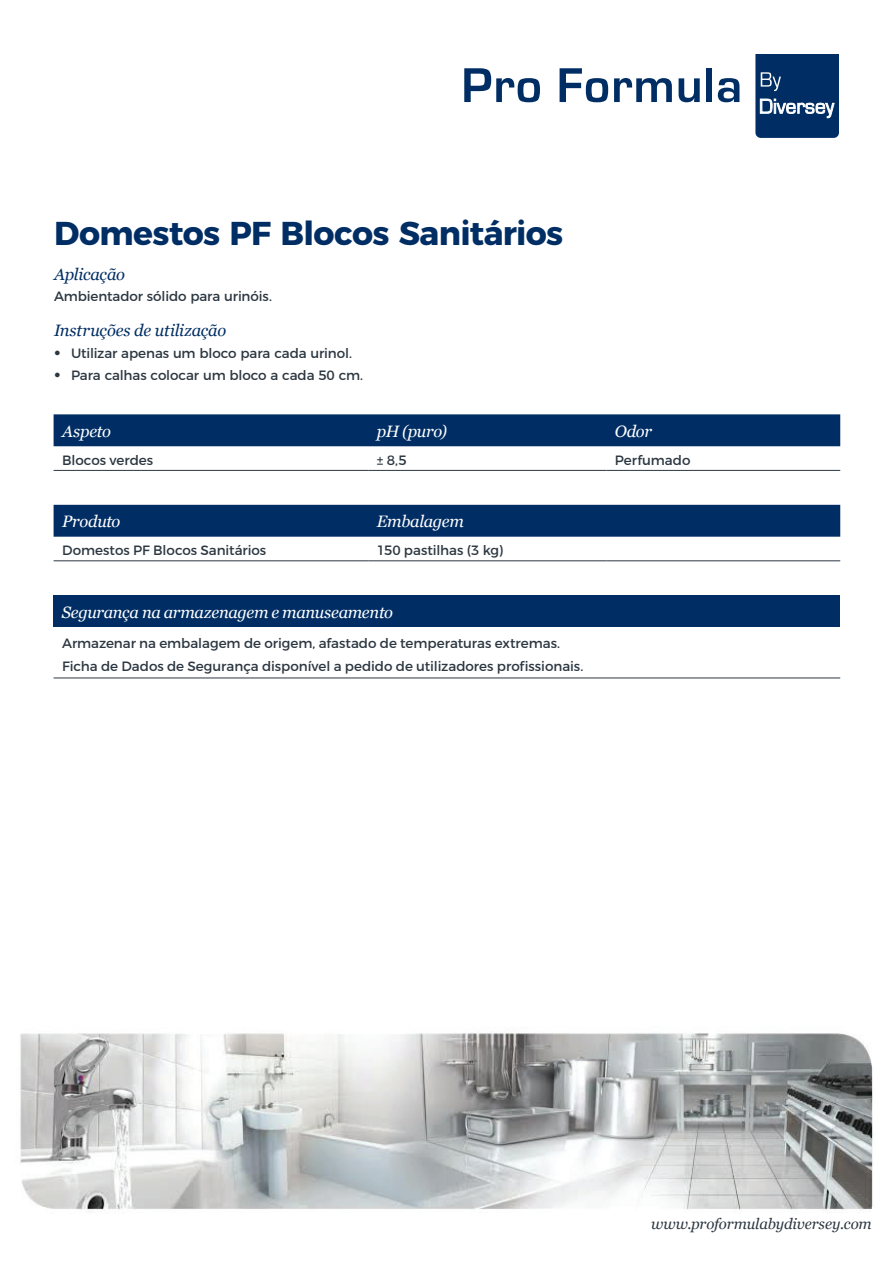
<style>
.page{position:relative;width:893px;height:1263px;background:#fff}
.page>*{position:absolute;margin:0;border:0;box-sizing:border-box;transform-origin:0 0}
.t1{font:700 33px "Montserrat";letter-spacing:-.02em;color:#002e64}
.t2{font:italic 16.5px "Georgia";letter-spacing:-.02em;color:#fff}
.t3{font:italic 16.5px "Georgia";letter-spacing:-.01em;color:#002e64}
.t4{font:italic 15px "Georgia";letter-spacing:-.01em;color:#2c3741}
.t5{font:13.5px/23px "Montserrat";letter-spacing:-.005em;color:#2c3741}
.s1{font-family:"Aaux Pro OT";font-size:15px}
</style>
<div class="page">
<svg style="left:464px;top:68px;width:76px;height:34px"></svg>
<svg style="left:560px;top:68px;width:48px;height:34px"></svg>
<svg style="left:614px;top:78px;width:58px;height:24px"></svg>
<svg style="left:679px;top:78px;width:21px;height:24px"></svg>
<div style="left:706px;top:68px;width:6px;height:34px;background:#002e64"></div>
<svg style="left:718px;top:78px;width:21px;height:24px"></svg>
<svg style="left:755px;top:54px;width:84px;height:84px;background:#194273"></svg>
<img style="left:20px;top:1033px;width:854px;height:180px">
<div style="left:54px;top:505px;width:786px;height:32px;background:#002e64"></div>
<hr style="left:54px;top:560px;width:314px;height:1px;background:#2c3741">
<hr style="left:368px;top:560px;width:238px;height:1px;background:#2c3741">
<hr style="left:606px;top:560px;width:234px;height:1px;background:#2c3741">
<div style="left:54px;top:414px;width:786px;height:32px;background:#002e64"></div>
<hr style="left:54px;top:470px;width:314px;height:1px;background:#2c3741">
<hr style="left:368px;top:470px;width:238px;height:1px;background:#2c3741">
<hr style="left:606px;top:470px;width:234px;height:1px;background:#2c3741">
<div style="left:54px;top:595px;width:786px;height:32px;background:#002e64"></div>
<hr style="left:54px;top:678px;width:786px;height:1px;background:#2c3741">
<h1 class="t1" style="left:54px;top:206px;width:511px">Domestos PF Blocos Sanitários</h1>
<p class="t3" style="left:54px;top:263px;width:73px">Aplicação</p>
<p class="t5" style="left:54px;top:283px;width:219px">Ambientador sólido para urinóis.</p>
<p class="t3" style="left:54px;top:318px;width:174px">Instruções de utilização</p>
<p class="t5" style="left:54px;top:341px;width:299px"><span class="s1">•</span> Utilizar apenas um bloco para cada urinol.</p>
<p class="t5" style="left:54px;top:363px;width:311px"><span class="s1">•</span> Para calhas colocar um bloco a cada 50 cm.</p>
<p class="t2" style="left:62px;top:419px;width:50px">Aspeto</p>
<p class="t2" style="left:377px;top:419px;width:72px">pH (puro)</p>
<p class="t2" style="left:615px;top:419px;width:39px">Odor</p>
<p class="t5" style="left:62px;top:447px;width:93px">Blocos verdes</p>
<p class="t5" style="left:377px;top:447px;width:31px">± 8,5</p>
<p class="t5" style="left:615px;top:447px;width:77px">Perfumado</p>
<p class="t2" style="left:62px;top:509px;width:60px">Produto</p>
<p class="t2" style="left:377px;top:509px;width:89px">Embalagem</p>
<p class="t5" style="left:62px;top:538px;width:206px">Domestos PF Blocos Sanitários</p>
<p class="t5" style="left:377px;top:538px;width:127px">150 pastilhas (3 kg)</p>
<p class="t2" style="left:62px;top:601px;width:333px">Segurança na armazenagem e manuseamento</p>
<p class="t5" style="left:62px;top:630px;width:523px">Armazenar na embalagem de origem, afastado de temperaturas extremas.<br>Ficha de Dados de Segurança disponível a pedido de utilizadores profissionais.</p>
<p class="t4" style="left:651px;top:1213px;width:222px">www.proformulabydiversey.com</p>
</div>
